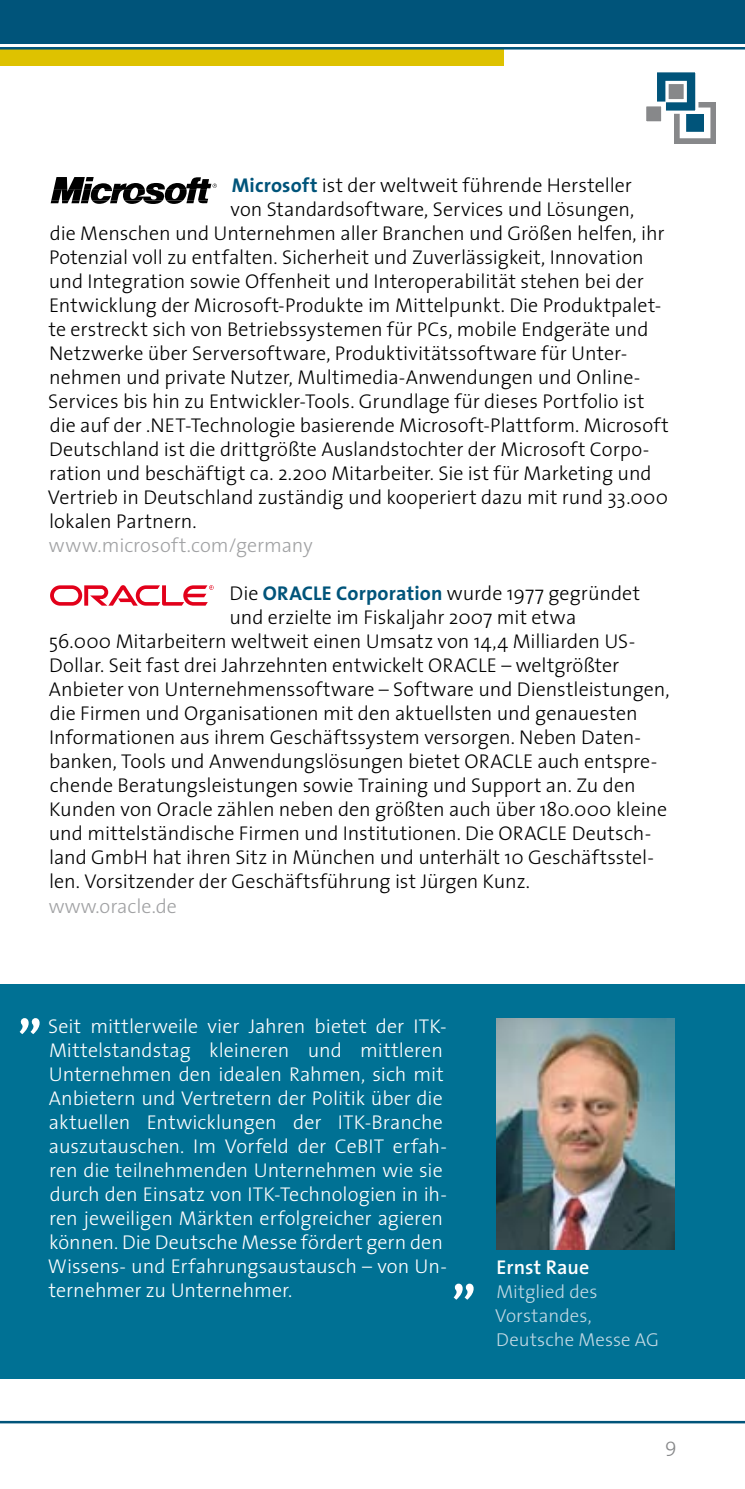
<style>
.page{position:relative;width:745px;height:1489px;background:#fff}
.page>*{position:absolute;margin:0;border:0;box-sizing:border-box;transform-origin:0 0}
.t1{font:700 50px "The Sans";color:#fff}
.t2{font:300 20px "The Sans";color:#000}
.t3{font:300 20px/24px "The Sans";color:#fff}
.t4{font:300 20px "The Sans";color:#a1a2a4}
.t5{font:600 20px "The Sans";letter-spacing:.005em;color:#fff}
.t6{font:300 20px "The Sans";color:#87888a}
.t7{font:300 18.75px/24px "The Sans";letter-spacing:.005em;color:#c2d9e4}
.s1{font-weight:700;color:#00547a}
</style>
<div class="page">
<div style="left:0;top:49px;width:503px;height:17px;background:#dec200"></div>
<hr style="left:0;top:1420px;width:744px;height:3px;background:#00547a">
<div style="left:0;top:0;width:744px;height:44px;background:#00547a"></div>
<hr style="left:0;top:47px;width:744px;height:3px;background:#00547a">
<div style="left:674px;top:103px;width:41px;height:41px;background:#87888a"></div>
<div style="left:682px;top:111px;width:24px;height:24px;background:#00547a"></div>
<div style="left:679px;top:107px;width:31px;height:31px;border:6px solid #fff"></div>
<div style="left:655px;top:71px;width:41px;height:41px;background:#00547a"></div>
<div style="left:653px;top:69px;width:45px;height:45px;border:3px solid #fff"></div>
<div style="left:666px;top:82px;width:18px;height:19px;background:#87888a"></div>
<div style="left:665px;top:81px;width:21px;height:21px;border:3px solid #fff"></div>
<div style="left:643px;top:104px;width:20px;height:20px;background:#87888a"></div>
<div style="left:641px;top:102px;width:24px;height:24px;border:5px solid #fff"></div>
<svg style="left:50px;top:585px;width:163px;height:20px"></svg>
<svg style="left:51px;top:177px;width:166px;height:27px"></svg>
<div style="left:0;top:984px;width:744px;height:394px;background:#007194"></div>
<img style="left:496px;top:1018px;width:177px;height:231px">
<p class="t2" style="left:231px;top:172px;width:401px"><span class="s1">Microsoft</span> ist der weltweit führende Hersteller</p>
<p class="t2" style="left:230px;top:196px;width:405px">von Standardsoftware, Services und Lösungen,</p>
<p class="t2" style="left:50px;top:220px;width:616px">die Menschen und Unternehmen aller Branchen und Größen helfen, ihr</p>
<p class="t2" style="left:49px;top:244px;width:595px">Potenzial voll zu entfalten. Sicherheit und Zuverlässigkeit, Innovation</p>
<p class="t2" style="left:49px;top:268px;width:596px">und Integration sowie Offenheit und Interoperabilität stehen bei der</p>
<p class="t2" style="left:49px;top:292px;width:613px">Entwicklung der Microsoft-Produkte im Mittelpunkt. Die Produktpalet-</p>
<p class="t2" style="left:49px;top:316px;width:601px">te erstreckt sich von Betriebssystemen für PCs, mobile Endgeräte und</p>
<p class="t2" style="left:49px;top:340px;width:579px">Netzwerke über Serversoftware, Produktivitätssoftware für Unter-</p>
<p class="t2" style="left:49px;top:364px;width:592px">nehmen und private Nutzer, Multimedia-Anwendungen und Online-</p>
<p class="t2" style="left:48px;top:388px;width:597px">Services bis hin zu Entwickler-Tools. Grundlage für dieses Portfolio ist</p>
<p class="t2" style="left:50px;top:412px;width:620px">die auf der .NET-Technologie basierende Microsoft-Plattform. Microsoft</p>
<p class="t2" style="left:49px;top:436px;width:601px">Deutschland ist die drittgrößte Auslandstochter der Microsoft Corpo-</p>
<p class="t2" style="left:49px;top:460px;width:603px">ration und beschäftigt ca. 2.200 Mitarbeiter. Sie ist für Marketing und</p>
<p class="t2" style="left:48px;top:484px;width:621px">Vertrieb in Deutschland zuständig und kooperiert dazu mit rund 33.000</p>
<p class="t2" style="left:49px;top:508px;width:149px">lokalen Partnern.</p>
<p class="t4" style="left:49px;top:532px;width:265px">www.microsoft.com/germany</p>
<p class="t2" style="left:229px;top:580px;width:412px">Die <span class="s1">ORACLE Corporation</span> wurde 1977 gegründet</p>
<p class="t2" style="left:229px;top:604px;width:348px">und erzielte im Fiskaljahr 2007 mit etwa</p>
<p class="t2" style="left:49px;top:628px;width:587px">56.000 Mitarbeitern weltweit einen Umsatz von 14,4 Milliarden US-</p>
<p class="t2" style="left:49px;top:652px;width:571px">Dollar. Seit fast drei Jahrzehnten entwickelt ORACLE – weltgrößter</p>
<p class="t2" style="left:49px;top:676px;width:622px">Anbieter von Unternehmenssoftware – Software und Dienstleistungen,</p>
<p class="t2" style="left:50px;top:700px;width:589px">die Firmen und Organisationen mit den aktuellsten und genauesten</p>
<p class="t2" style="left:49px;top:724px;width:593px">Informationen aus ihrem Geschäftssystem versorgen. Neben Daten-</p>
<p class="t2" style="left:49px;top:748px;width:609px">banken, Tools und Anwendungslösungen bietet ORACLE auch entspre-</p>
<p class="t2" style="left:50px;top:772px;width:587px">chende Beratungsleistungen sowie Training und Support an. Zu den</p>
<p class="t2" style="left:49px;top:796px;width:619px">Kunden von Oracle zählen neben den größten auch über 180.000 kleine</p>
<p class="t2" style="left:49px;top:820px;width:603px">und mittelständische Firmen und Institutionen. Die ORACLE Deutsch-</p>
<p class="t2" style="left:49px;top:844px;width:606px">land GmbH hat ihren Sitz in München und unterhält 10 Geschäftsstel-</p>
<p class="t2" style="left:49px;top:868px;width:482px">len. Vorsitzender der Geschäftsführung ist Jürgen Kunz.</p>
<p class="t4" style="left:49px;top:892px;width:130px">www.oracle.de</p>
<h1 class="t1" style="left:18px;top:976px;width:26px">„</h1>
<p class="t3" style="left:48px;top:1014px;width:400px">Seit mittlerweile vier Jahren bietet der ITK-Mittelstandstag kleineren und mittleren Unternehmen den idealen Rahmen, sich mit Anbietern und Vertretern der Politik über die aktuellen Entwicklungen der ITK-Branche auszutauschen. Im Vorfeld der CeBIT erfah&shy;ren die teilnehmenden Unternehmen wie sie durch den Einsatz von ITK-Technologien in ih&shy;ren jeweiligen Märkten erfolgreicher agieren können. Die Deutsche Messe fördert gern den Wissens- und Erfahrungsaustausch – von Un&shy;ternehmer zu Unternehmer.</p>
<h1 class="t1" style="left:451px;top:1241px;width:26px">„</h1>
<p class="t5" style="left:496px;top:1253px;width:94px">Ernst Raue</p>
<p class="t7" style="left:494px;top:1279px;width:165px">Mitglied des<br>Vorstandes,<br>Deutsche Messe AG</p>
<p class="t6" style="left:664px;top:1432px;width:13px">9</p>
</div>
